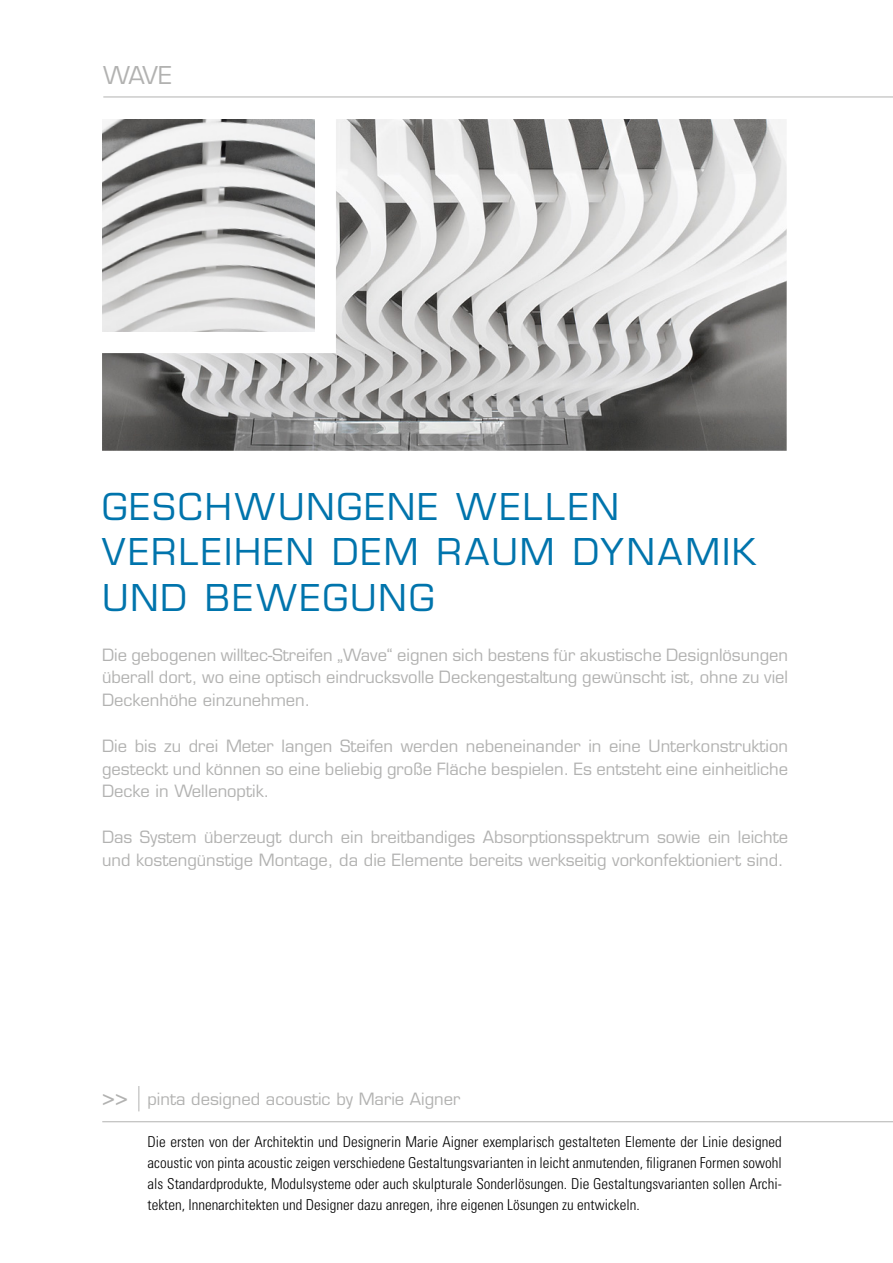
<style>
.page{position:relative;width:893px;height:1263px;background:#fff}
.page>*{position:absolute;margin:0;border:0;box-sizing:border-box;transform-origin:0 0}
.t1{font:36px/45px "Eurostile LT";letter-spacing:.065em;color:#0074ac}
.t2{font:24px "Eurostile LT";color:#b2b2b1}
.t3{font:16.5px/22.8px "Eurostile LT";color:#b2b2b1;text-align:justify}
.t4{font:300 condensed 15px/21px "Univers LT Std";color:#000;text-align:justify}
.s1{font-family:"Eurostile Extended Two";font-size:21.45px}
</style>
<div class="page">
<img style="left:102px;top:119px;width:685px;height:332px">
<img style="left:102px;top:119px;width:213px;height:213px">
<hr style="left:102px;top:1121px;width:791px;height:1px;background:#b2b2b1">
<svg style="left:138px;top:1086px;width:1px;height:25px"></svg>
<hr style="left:103px;top:97px;width:790px;height:1px;background:#b2b2b1">
<h2 class="t2" style="left:103px;top:60px;width:70px">WAVE</h2>
<h1 class="t1" style="left:102px;top:485px;width:656px">GESCHWUNGENE WELLEN<br>VERLEIHEN DEM RAUM DYNAMIK<br>UND BEWEGUNG</h1>
<p class="t3" style="left:102px;top:643px;width:688px">Die gebogenen willtec-Streifen „Wave“ eignen sich bestens für akustische Designlösungen überall dort, wo eine optisch eindrucksvolle Deckengestaltung gewünscht ist, ohne zu viel Deckenhöhe einzunehmen.</p>
<p class="t3" style="left:102px;top:734px;width:688px">Die bis zu drei Meter langen Steifen werden nebeneinander in eine Unterkonstruktion gesteckt und können so eine beliebig große Fläche bespielen. Es entsteht eine einheitliche Decke in Wellenoptik.</p>
<p class="t3" style="left:102px;top:826px;width:688px">Das System überzeugt durch ein breitbandiges Absorptionsspektrum sowie ein leichte und kostengünstige Montage, da die Elemente bereits werkseitig vorkonfektioniert sind.</p>
<p class="t3" style="left:102px;top:1088px;width:360px"><span class="s1">&gt;&gt;</span> pinta designed acoustic by Marie Aigner</p>
<p class="t4" style="left:148px;top:1131px;width:636px">Die ersten von der Architektin und Designerin Marie Aigner exemplarisch gestalteten Elemente der Linie designed acoustic von pinta acoustic zeigen verschiedene Gestaltungsvarianten in leicht anmutenden, filigranen Formen sowohl als Standardprodukte, Modulsysteme oder auch skulpturale Sonderlösungen. Die Gestaltungsvarianten sollen Archi&shy;tekten, Innenarchitekten und Designer dazu anregen, ihre eigenen Lösungen zu entwickeln.</p>
</div>
